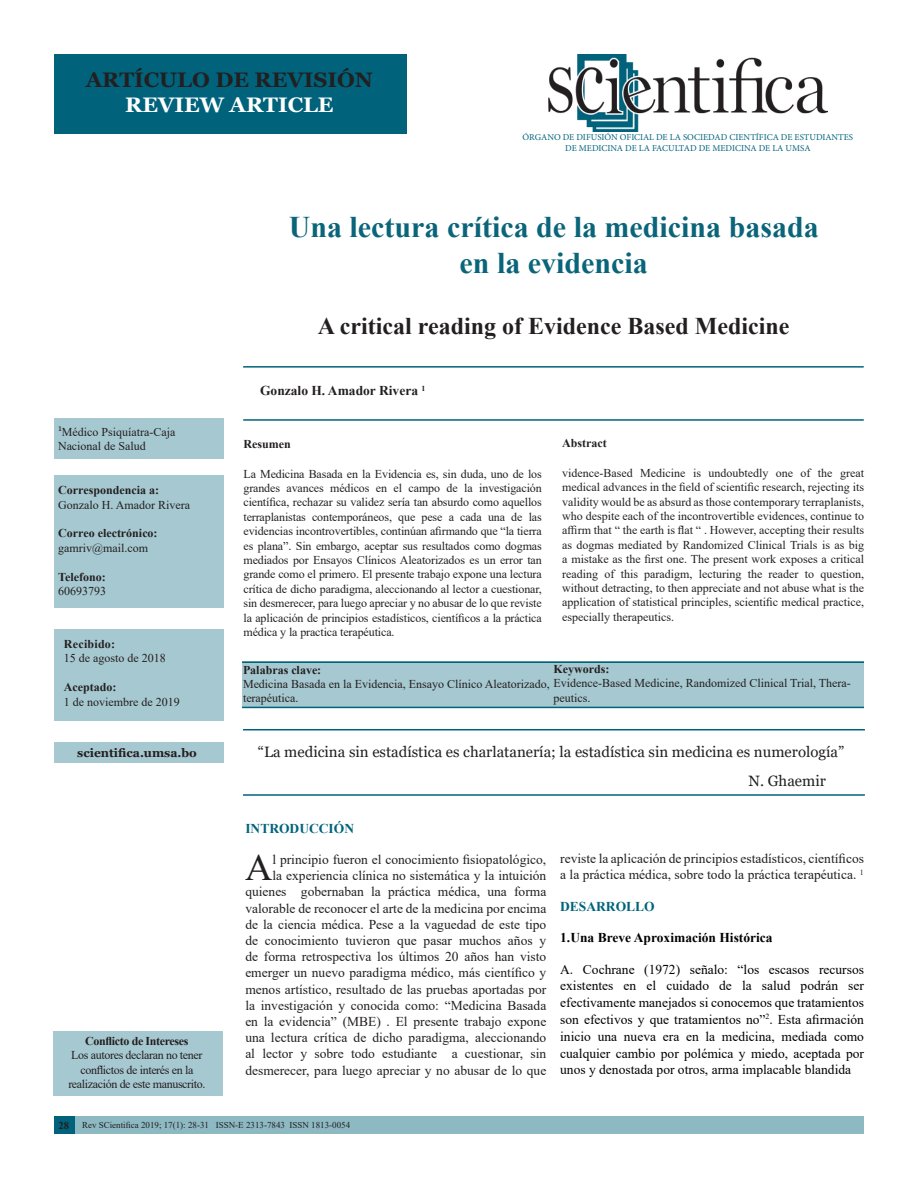
<style>
.page{position:relative;width:918px;height:1188px;background:#fff}
.page>*{position:absolute;margin:0;border:0;box-sizing:border-box;transform-origin:0 0}
.t1{font:37.95px "Times New Roman";color:#231f20}
.t2{font:700 30px "Times New Roman";color:#0a657a}
.t3{font:700 24px "Times New Roman";color:#231f20}
.t4{font:700 21px "Georgia";color:#231f20}
.t5{font:700 21px "Georgia";color:#fff}
.t6{font:15px "Georgia";color:#231f20}
.t7{font:13.5px/16.2px "Times New Roman";color:#231f20}
.t8{font:13.5px/16.8px "Times New Roman";color:#000;text-align:justify}
.t9{font:700 13.5px "Times New Roman";color:#000}
.Estilo_de_párrafo_1{font:700 13.5px "Times New Roman";color:#231f20}
.t10{font:700 13.5px "Times New Roman";color:#00637b}
.t11{font:12px/14.4px "Times New Roman";color:#231f20;text-align:justify}
.t12{font:700 12px "Times New Roman";color:#231f20}
.t13{font:12px "Times New Roman";letter-spacing:-.03em;color:#231f20}
.t14{font:700 12px "Times New Roman";letter-spacing:-.03em;color:#231f20}
.t15{font:700 12px "Georgia";color:#231f20}
.t16{font:700 12px "Times New Roman";letter-spacing:.02em;color:#231f20}
.t17{font:700 10.5px "Times New Roman";color:#231f20}
.t18{font:9px "Minion Pro";color:#00637b}
.t19{font:9px "Times New Roman";color:#231f20}
</style>
<div class="page">
<div style="left:54px;top:1117px;width:810px;height:17px;background:#8db9c3"></div>
<div style="left:54px;top:1117px;width:21px;height:17px;background:#00637b"></div>
<div style="left:54px;top:54px;width:352px;height:79px;background:#00637b"></div>
<img style="left:548px;top:54px;width:280px;height:78px">
<hr style="left:243px;top:419px;width:621px;height:2px;background:#00637b">
<div style="left:54px;top:629px;width:170px;height:92px;background:#a6c8d0"></div>
<div style="left:54px;top:742px;width:170px;height:21px;background:#a6c8d0"></div>
<div style="left:54px;top:1031px;width:169px;height:65px;background:#a6c8d0"></div>
<hr style="left:243px;top:366px;width:621px;height:2px;background:#00637b">
<div style="left:54px;top:475px;width:170px;height:133px;background:#a6c8d0"></div>
<div style="left:54px;top:418px;width:169px;height:41px;background:#a6c8d0"></div>
<div style="left:242px;top:662px;width:622px;height:45px;background:#a6c8d0"></div>
<hr style="left:243px;top:729px;width:622px;height:1px;background:#00637b">
<hr style="left:243px;top:794px;width:622px;height:2px;background:#00637b">
<hr style="left:242px;top:707px;width:622px;height:1px;background:#00637b">
<hr style="left:242px;top:662px;width:622px;height:1px;background:#00637b">
<p class="t4" style="left:86px;top:66px;width:289px">ARTÍCULO DE REVISIÓN</p>
<p class="t5" style="left:125px;top:91px;width:210px">REVIEW ARTICLE</p>
<p class="t18" style="left:523px;top:131px;width:332px">ÓRGANO DE DIFUSIÓN OFICIAL DE LA SOCIEDAD CIENTÍFICA DE ESTUDIANTES</p>
<p class="t18" style="left:565px;top:142px;width:247px">DE MEDICINA DE LA FACULTAD DE MEDICINA DE LA UMSA</p>
<p class="t2" style="left:289px;top:205px;width:531px">Una lectura crítica de la medicina basada</p>
<p class="t2" style="left:460px;top:241px;width:190px">en la evidencia</p>
<p class="t3" style="left:318px;top:309px;width:473px">A critical reading of Evidence Based Medicine</p>
<p class="t11" style="left:58px;top:424px;width:119px"><sup>1</sup>Médico Psiquíatra-Caja<br>Nacional de Salud</p>
<p class="t12" style="left:58px;top:481px;width:102px">Correspondencia a:</p>
<p class="t11" style="left:58px;top:497px;width:133px">Gonzalo H. Amador Rivera</p>
<p class="t12" style="left:58px;top:525px;width:101px">Correo electrónico:</p>
<p class="t11" style="left:58px;top:540px;width:92px">gamriv@mail.com</p>
<p class="t12" style="left:58px;top:568px;width:49px">Telefono:</p>
<p class="t11" style="left:58px;top:583px;width:49px">60693793</p>
<p class="t16" style="left:64px;top:635px;width:53px">Recibido:</p>
<p class="t11" style="left:64px;top:651px;width:103px">15 de agosto de 2018</p>
<p class="t12" style="left:64px;top:679px;width:54px">Aceptado:</p>
<p class="t11" style="left:64px;top:694px;width:117px">1 de noviembre de 2019</p>
<p class="t15" style="left:77px;top:746px;width:121px">scientifica.umsa.bo</p>
<p class="Estilo_de_párrafo_1" style="left:260px;top:381px;width:167px">Gonzalo H. Amador Rivera <sup>1</sup></p>
<p class="t12" style="left:243px;top:435px;width:49px">Resumen</p>
<p class="t11" style="left:243px;top:466px;width:300px">La Medicina Basada en la Evidencia es, sin duda, uno de los grandes avances médicos en el campo de la investigación científica, rechazar su validez sería tan absurdo como aquellos terraplanistas contemporáneos, que pese a cada una de las evidencias incontrovertibles, continúan afirmando que “la tierra es plana”. Sin embargo, aceptar sus resultados como dogmas mediados por Ensayos Clínicos Aleatorizados es un error tan grande como el primero. El presente trabajo expone una lectura crítica de dicho paradigma, aleccionando al lector a cuestionar, sin desmerecer, para luego apreciar y no abusar de lo que reviste la aplicación de principios estadísticos, científicos a la práctica médica y la practica terapéutica.</p>
<p class="t12" style="left:562px;top:435px;width:46px">Abstract</p>
<p class="t11" style="left:562px;top:465px;width:303px">vidence-Based Medicine is undoubtedly one of the great medical advances in the field of scientific research, rejecting its validity would be as absurd as those contemporary terraplanists, who despite each of the incontrovertible evidences, continue to affirm that “ the earth is flat “ . However, accepting their results as dogmas mediated by Randomized Clinical Trials is as big a mistake as the first one. The present work exposes a critical reading of this paradigm, lecturing the reader to question, without detracting, to then appreciate and not abuse what is the application of statistical principles, scientific medical practice, especially therapeutics.</p>
<p class="t12" style="left:554px;top:660px;width:57px">Keywords:</p>
<p class="t11" style="left:554px;top:690px;width:38px">peutics.</p>
<p class="t12" style="left:243px;top:661px;width:80px">Palabras clave:</p>
<p class="t11" style="left:243px;top:676px;width:609px">Medicina Basada en la Evidencia, Ensayo Clínico Aleatorizado, Evidence-Based Medicine, Randomized Clinical Trial, Thera&shy;terapéutica.</p>
<p class="t6" style="left:258px;top:743px;width:588px">“La medicina sin estadística es charlatanería; la estadística sin medicina es numerología”</p>
<p class="t6" style="left:749px;top:771px;width:79px">N. Ghaemir</p>
<p class="t10" style="left:245px;top:819px;width:110px">INTRODUCCIÓN</p>
<p class="t1" style="left:245px;top:841px;width:29px">A</p>
<p class="t7" style="left:245px;top:851px;width:303px;text-align:right">l principio fueron el conocimiento fisiopatológico,<br>la experiencia clínica no sistemática y la intuición quienes gobernaban la práctica médica, una forma valorable de reconocer el arte de la medicina por encima de la ciencia médica. Pese a la vaguedad de este tipo de conocimiento tuvieron que pasar muchos años y de forma retrospectiva los últimos 20 años han visto emerger un nuevo paradigma médico, más científico y menos artístico, resultado de las pruebas aportadas por la investigación y conocida como: “Medicina Basada en la evidencia” (MBE) . El presente trabajo expone una lectura crítica de dicho paradigma, aleccionando al lector y sobre todo estudiante a cuestionar, sin desmerecer, para luego apreciar y no abusar de lo que</p>
<p class="t14" style="left:85px;top:1032px;width:105px">Conflicto de Intereses</p>
<p class="t13" style="left:71px;top:1047px;width:133px">Los autores declaran no tener</p>
<p class="t13" style="left:80px;top:1061px;width:114px">conflictos de interés en la</p>
<p class="t13" style="left:68px;top:1075px;width:139px">realización de este manuscrito.</p>
<p class="t19" style="left:82px;top:1119px;width:270px">Rev SCientifica 2019; 17(1): 28-31 ISSN-E 2313-7843 ISSN 1813-0054</p>
<p class="t17" style="left:59px;top:1117px;width:12px">28</p>
<p class="t7" style="left:560px;top:850px;width:305px">reviste la aplicación de principios estadísticos, científicos a la práctica médica, sobre todo la práctica terapéutica. <sup>1</sup></p>
<p class="t10" style="left:560px;top:896px;width:96px">DESARROLLO</p>
<p class="t9" style="left:560px;top:927px;width:214px">1.Una Breve Aproximación Histórica</p>
<p class="t8" style="left:560px;top:960px;width:305px">A. Cochrane (1972) señalo: “los escasos recursos existentes en el cuidado de la salud podrán ser efectivamente manejados si conocemos que tratamientos son efectivos y que tratamientos no”<sup>2</sup>. Esta afirmación inicio una nueva era en la medicina, mediada como cualquier cambio por polémica y miedo, aceptada por unos y denostada por otros, arma implacable blandida</p>
</div>
